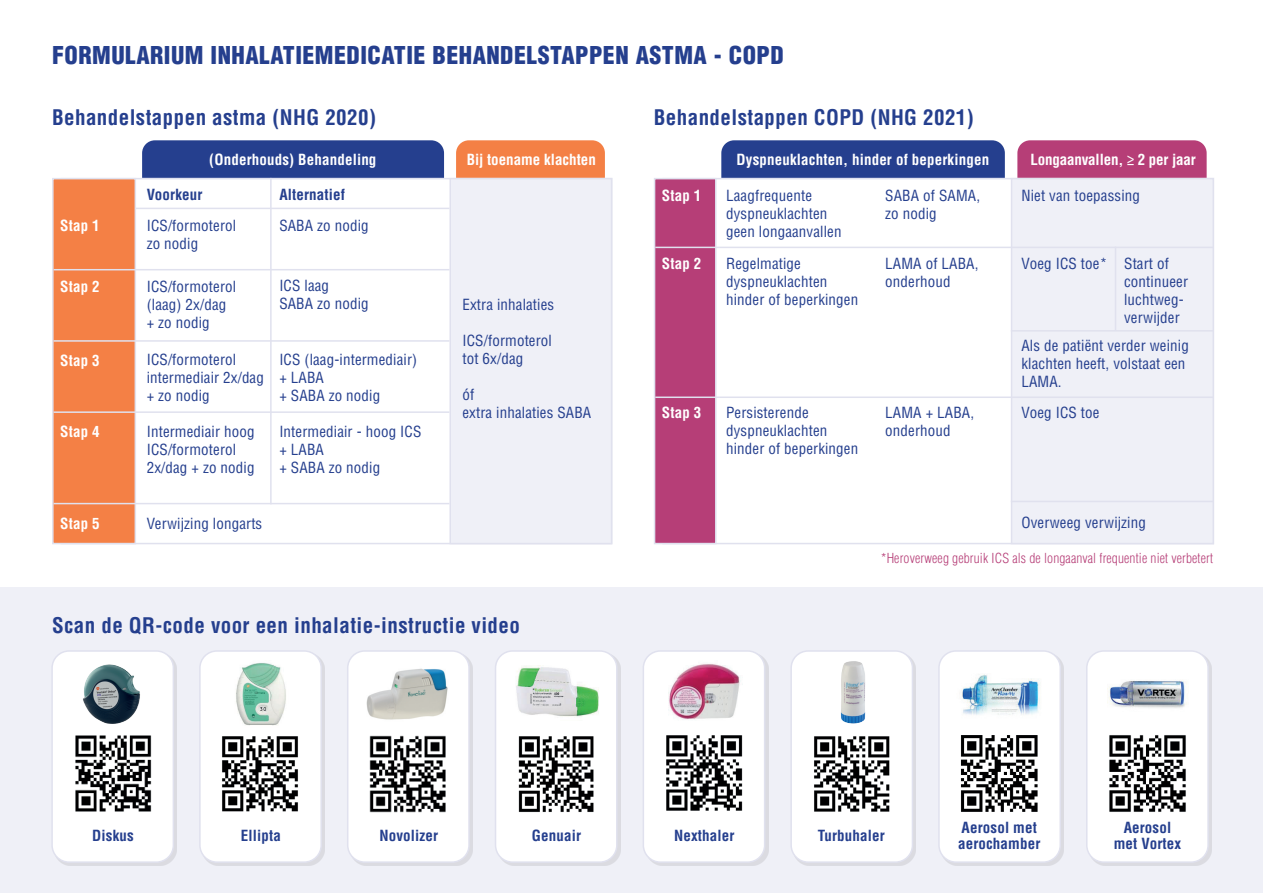
<style>
.page{position:relative;width:1263px;height:893px;background:#fff}
.page>*{position:absolute;margin:0;border:0;box-sizing:border-box;transform-origin:0 0}
.t1{font:900 condensed 24px "Helvetica LT Std";letter-spacing:.02em;color:#253f8e}
.t2{font:700 condensed 21px "Helvetica LT Std";letter-spacing:.02em;color:#253f8e}
.t3{font:condensed 15px/18px "Helvetica LT Std";letter-spacing:.01em;color:#253f8e}
.t4{font:700 condensed 15px "Helvetica LT Std";letter-spacing:.01em;color:#fff}
.t5{font:700 condensed 15px/16.5px "Helvetica LT Std";letter-spacing:.01em;color:#253f8e}
.t6{font:700 condensed 15px "Helvetica LT Std";letter-spacing:-.01em;color:#fff}
.t7{font:300 condensed 13.5px "Helvetica LT Std";letter-spacing:.01em;color:#b63e77}
</style>
<div class="page">
<div style="left:0;top:588px;width:1263px;height:305px;background:#eff0f7"></div>
<svg style="left:456px;top:140px;width:149px;height:38px;background:#f4834a"></svg>
<div style="left:1017px;top:140px;width:189px;height:38px;background:#b63e77"></div>
<div style="left:142px;top:140px;width:302px;height:38px;background:#253f8e"></div>
<div style="left:721px;top:140px;width:284px;height:38px;background:#253f8e"></div>
<div style="left:61px;top:178px;width:551px;height:366px;background:#fff;border:2px solid #e0e1ee"></div>
<div style="left:662px;top:178px;width:552px;height:366px;background:#fff;border:2px solid #e0e1ee"></div>
<div style="left:52px;top:178px;width:84px;height:366px;background:#f48045;border:2px solid #e0e1ee"></div>
<div style="left:654px;top:178px;width:62px;height:366px;background:#b63e77;border:2px solid #e0e1ee"></div>
<div style="left:449px;top:178px;width:163px;height:366px;background:#eff0f7;border:2px solid #e0e1ee"></div>
<div style="left:1011px;top:178px;width:203px;height:366px;background:#eff0f7;border:2px solid #e0e1ee"></div>
<hr style="left:54px;top:269px;width:395px;height:1px;background:#e0e1ee">
<hr style="left:136px;top:208px;width:313px;height:1px;background:#e0e1ee">
<hr style="left:655px;top:247px;width:558px;height:1px;background:#e0e1ee">
<hr style="left:1011px;top:330px;width:202px;height:2px;background:#e0e1ee">
<hr style="left:1011px;top:501px;width:202px;height:1px;background:#e0e1ee">
<hr style="left:54px;top:340px;width:395px;height:2px;background:#e0e1ee">
<hr style="left:655px;top:396px;width:558px;height:2px;background:#e0e1ee">
<hr style="left:54px;top:411px;width:395px;height:2px;background:#e0e1ee">
<hr style="left:54px;top:503px;width:395px;height:1px;background:#e0e1ee">
<div style="left:54px;top:653px;width:123px;height:213px;background:#231f20;opacity:.1"></div>
<div style="left:52px;top:651px;width:121px;height:211px;background:#fff;border-radius:17px"></div>
<div style="left:51px;top:650px;width:123px;height:213px;border:2px solid #e0e1ee;border-radius:17px"></div>
<div style="left:350px;top:653px;width:123px;height:213px;background:#231f20;opacity:.1"></div>
<div style="left:348px;top:651px;width:121px;height:211px;background:#fff;border-radius:17px"></div>
<div style="left:347px;top:650px;width:123px;height:213px;border:2px solid #e0e1ee;border-radius:17px"></div>
<div style="left:645px;top:653px;width:123px;height:213px;background:#231f20;opacity:.1"></div>
<div style="left:643px;top:651px;width:122px;height:211px;background:#fff;border-radius:17px"></div>
<div style="left:643px;top:650px;width:122px;height:213px;border:2px solid #e0e1ee;border-radius:17px"></div>
<div style="left:941px;top:653px;width:123px;height:213px;background:#231f20;opacity:.1"></div>
<div style="left:939px;top:651px;width:121px;height:211px;background:#fff;border-radius:17px"></div>
<div style="left:938px;top:650px;width:123px;height:213px;border:2px solid #e0e1ee;border-radius:17px"></div>
<div style="left:202px;top:653px;width:123px;height:213px;background:#231f20;opacity:.1"></div>
<div style="left:200px;top:651px;width:121px;height:211px;background:#fff;border-radius:17px"></div>
<div style="left:199px;top:650px;width:123px;height:213px;border:2px solid #e0e1ee;border-radius:17px"></div>
<div style="left:498px;top:653px;width:123px;height:213px;background:#231f20;opacity:.1"></div>
<div style="left:495px;top:651px;width:122px;height:211px;background:#fff;border-radius:17px"></div>
<div style="left:495px;top:650px;width:122px;height:213px;border:2px solid #e0e1ee;border-radius:17px"></div>
<div style="left:793px;top:653px;width:123px;height:213px;background:#231f20;opacity:.1"></div>
<div style="left:791px;top:651px;width:121px;height:211px;background:#fff;border-radius:17px"></div>
<div style="left:790px;top:650px;width:123px;height:213px;border:2px solid #e0e1ee;border-radius:17px"></div>
<div style="left:1089px;top:653px;width:123px;height:213px;background:#231f20;opacity:.1"></div>
<div style="left:1087px;top:651px;width:121px;height:211px;background:#fff;border-radius:17px"></div>
<div style="left:1086px;top:650px;width:123px;height:213px;border:2px solid #e0e1ee;border-radius:17px"></div>
<hr style="left:1115px;top:247px;width:1px;height:84px;background:#e0e1ee">
<hr style="left:270px;top:178px;width:2px;height:326px;background:#e0e1ee">
<img style="left:83px;top:664px;width:57px;height:60px">
<img style="left:75px;top:735px;width:77px;height:77px">
<img style="left:222px;top:736px;width:76px;height:76px">
<img style="left:369px;top:735px;width:77px;height:78px">
<img style="left:518px;top:736px;width:76px;height:76px">
<img style="left:666px;top:735px;width:77px;height:76px">
<img style="left:814px;top:736px;width:76px;height:76px">
<img style="left:960px;top:735px;width:78px;height:77px">
<img style="left:1109px;top:735px;width:77px;height:77px">
<img style="left:236px;top:663px;width:50px;height:63px">
<img style="left:366px;top:668px;width:82px;height:52px">
<img style="left:516px;top:665px;width:83px;height:52px">
<img style="left:668px;top:663px;width:73px;height:57px">
<img style="left:840px;top:661px;width:26px;height:63px">
<img style="left:961px;top:674px;width:79px;height:41px">
<img style="left:1107px;top:681px;width:80px;height:27px">
<h1 class="t1" style="left:52px;top:40px;width:733px">FORMULARIUM INHALATIEMEDICATIE BEHANDELSTAPPEN ASTMA - COPD</h1>
<h2 class="t2" style="left:52px;top:104px;width:325px">Behandelstappen astma (NHG 2020)</h2>
<h2 class="t2" style="left:654px;top:104px;width:322px">Behandelstappen COPD (NHG 2021)</h2>
<p class="t4" style="left:209px;top:151px;width:169px">(Onderhouds) Behandeling</p>
<p class="t4" style="left:737px;top:151px;width:254px">Dyspneuklachten, hinder of beperkingen</p>
<p class="t5" style="left:147px;top:186px;width:57px">Voorkeur</p>
<p class="t5" style="left:279px;top:186px;width:67px">Alternatief</p>
<p class="t4" style="left:467px;top:151px;width:131px">Bij toename klachten</p>
<p class="t6" style="left:1030px;top:151px;width:167px">Longaanvallen, ≥ 2 per jaar</p>
<p class="t4" style="left:662px;top:186px;width:41px">Stap 1</p>
<p class="t3" style="left:885px;top:186px;width:96px">SABA of SAMA, zo nodig</p>
<p class="t3" style="left:726px;top:186px;width:117px">Laagfrequente dyspneuklachten geen longaanvallen</p>
<p class="t3" style="left:1021px;top:186px;width:120px">Niet van toepassing</p>
<p class="t4" style="left:60px;top:216px;width:41px">Stap 1</p>
<p class="t3" style="left:147px;top:216px;width:91px">ICS/formoterol zo nodig</p>
<p class="t3" style="left:279px;top:216px;width:91px">SABA zo nodig</p>
<p class="t4" style="left:60px;top:277px;width:41px">Stap 2</p>
<p class="t4" style="left:60px;top:351px;width:41px">Stap 3</p>
<p class="t4" style="left:60px;top:422px;width:41px">Stap 4</p>
<p class="t3" style="left:147px;top:277px;width:91px">ICS/formoterol (laag) 2x/dag + zo nodig</p>
<p class="t3" style="left:147px;top:351px;width:119px">ICS/formoterol intermediair 2x/dag + zo nodig</p>
<p class="t3" style="left:147px;top:423px;width:109px">Intermediair hoog<br>ICS/formoterol<br>2x/dag + zo nodig</p>
<p class="t4" style="left:662px;top:254px;width:41px">Stap 2</p>
<p class="t3" style="left:885px;top:254px;width:95px">LAMA of LABA, onderhoud</p>
<p class="t3" style="left:726px;top:254px;width:134px">Regelmatige dyspneuklachten hinder of beperkingen</p>
<p class="t3" style="left:279px;top:277px;width:91px">ICS laag<br>SABA zo nodig</p>
<p class="t3" style="left:462px;top:296px;width:93px">Extra inhalaties</p>
<p class="t3" style="left:462px;top:332px;width:91px">ICS/formoterol tot 6x/dag</p>
<p class="t3" style="left:462px;top:386px;width:130px">óf<br>extra inhalaties SABA</p>
<p class="t3" style="left:279px;top:351px;width:139px">ICS (laag-intermediair) + LABA<br>+ SABA zo nodig</p>
<p class="t4" style="left:662px;top:404px;width:41px">Stap 3</p>
<p class="t3" style="left:885px;top:404px;width:90px">LAMA + LABA,</p>
<p class="t3" style="left:726px;top:404px;width:134px">Persisterende dyspneuklachten hinder of beperkingen</p>
<p class="t3" style="left:279px;top:422px;width:144px">Intermediair - hoog ICS</p>
<p class="t3" style="left:885px;top:422px;width:67px">onderhoud</p>
<p class="t3" style="left:279px;top:440px;width:102px">+ LABA<br>+ SABA zo nodig</p>
<p class="t3" style="left:1021px;top:254px;width:87px">Voeg ICS toe*</p>
<p class="t3" style="left:1124px;top:255px;width:65px">Start of continueer luchtweg&shy;verwijder</p>
<p class="t3" style="left:1021px;top:337px;width:169px">Als de patiënt verder weinig klachten heeft, volstaat een<br>LAMA.</p>
<p class="t3" style="left:1021px;top:403px;width:80px">Voeg ICS toe</p>
<p class="t4" style="left:60px;top:514px;width:41px">Stap 5</p>
<p class="t3" style="left:147px;top:514px;width:117px">Verwijzing longarts</p>
<p class="t3" style="left:1021px;top:514px;width:126px">Overweeg verwijzing</p>
<p class="t7" style="left:881px;top:549px;width:333px">*Heroverweeg gebruik ICS als de longaanval frequentie niet verbetert</p>
<h2 class="t2" style="left:52px;top:612px;width:469px">Scan de QR-code voor een inhalatie-instructie video</h2>
<p class="t5" style="left:92px;top:827px;width:43px">Diskus</p>
<p class="t5" style="left:241px;top:827px;width:42px">Ellipta</p>
<p class="t5" style="left:379px;top:827px;width:60px">Novolizer</p>
<p class="t5" style="left:532px;top:827px;width:51px">Genuair</p>
<p class="t5" style="left:674px;top:827px;width:62px">Nexthaler</p>
<p class="t5" style="left:818px;top:827px;width:68px">Turbuhaler</p>
<p class="t5" style="left:958px;top:819px;width:84px">Aerosol met aerochamber</p>
<p class="t5" style="left:1114px;top:819px;width:69px;text-align:center">Aerosol met Vortex</p>
</div>
